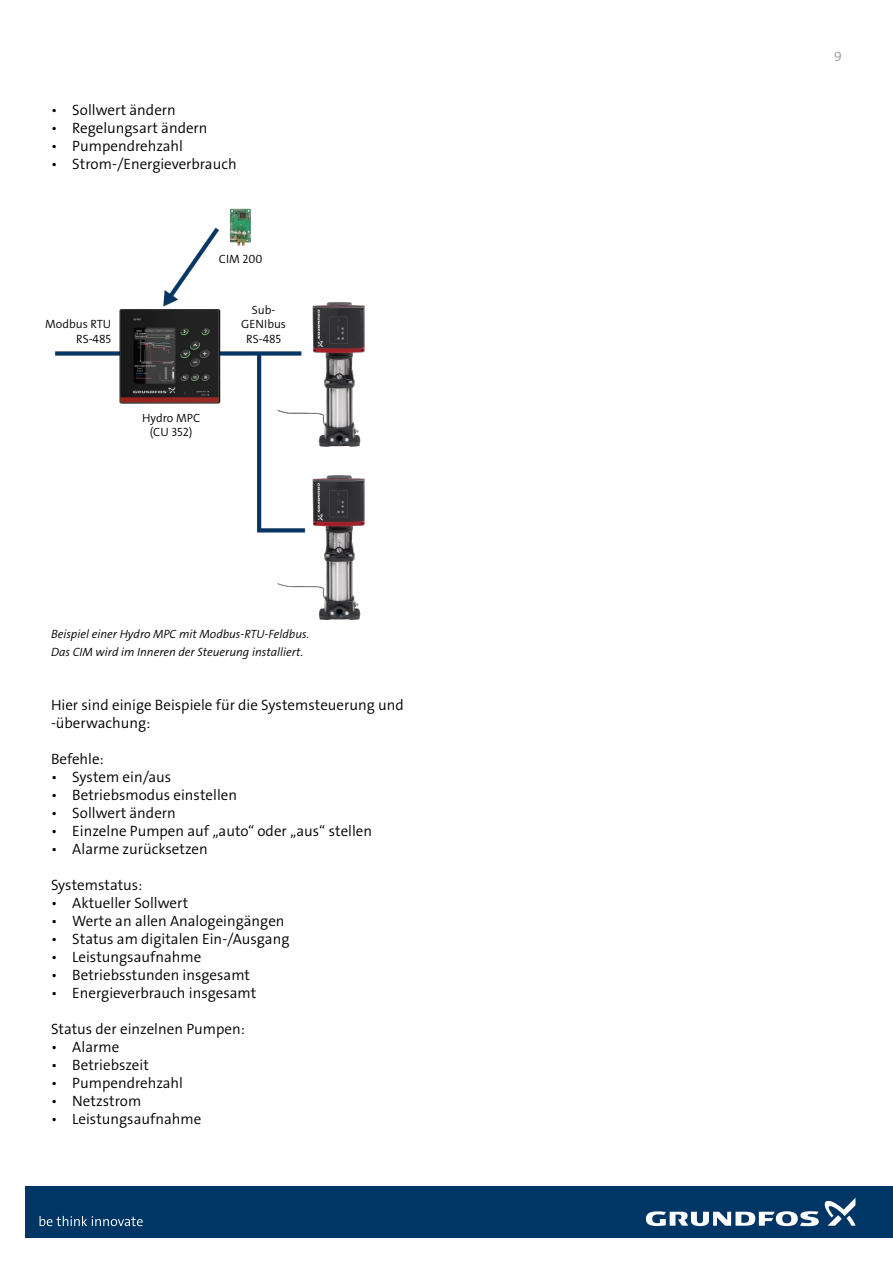
<style>
.page{position:relative;width:893px;height:1263px;background:#fff}
.page>*{position:absolute;margin:0;border:0;box-sizing:border-box;transform-origin:0 0}
.t1{font:15px/18px "Grundfos The Sans V2 OT 4 SL";color:#000}
.t2{font:13.5px "Grundfos The Sans V2 OT 4 SL";color:#969a9c}
.t3{font:12px/18px "Grundfos The Sans V2 OT 4 SL Italic";color:#000}
.t4{font:12px/14.4px "Grundfos The Sans V2 OT 4 SL";color:#000;text-align:center}
</style>
<div class="page">
<img style="left:55px;top:208px;width:310px;height:411px">
<div style="left:26px;top:1186px;width:867px;height:51px;background:#003665"></div>
<svg style="left:646px;top:1198px;width:209px;height:28px"></svg>
<svg style="left:40px;top:1216px;width:103px;height:10px"></svg>
<p class="t1" style="left:51px;top:101px;width:126px">• Sollwert ändern</p>
<p class="t1" style="left:51px;top:119px;width:158px">• Regelungsart ändern</p>
<p class="t1" style="left:51px;top:137px;width:134px">• Pumpendrehzahl</p>
<p class="t1" style="left:51px;top:155px;width:187px">• Strom-/Energieverbrauch</p>
<p class="t4" style="left:45px;top:317px;width:67px;text-align:right">Modbus RTU<br>RS-485</p>
<p class="t4" style="left:219px;top:252px;width:45px">CIM 200</p>
<p class="t4" style="left:241px;top:303px;width:46px">Sub-<br>GENIbus<br>RS-485</p>
<p class="t4" style="left:142px;top:411px;width:59px">Hydro MPC (CU 352)</p>
<p class="t3" style="left:51px;top:624px;width:260px">Beispiel einer Hydro MPC mit Modbus-RTU-Feldbus.<br>Das CIM wird im Inneren der Steuerung installiert.</p>
<p class="t1" style="left:51px;top:695px;width:354px">Hier sind einige Beispiele für die Systemsteuerung und -überwachung:</p>
<p class="t1" style="left:51px;top:749px;width:54px">Befehle:</p>
<p class="t1" style="left:51px;top:767px;width:122px">• System ein/aus</p>
<p class="t1" style="left:51px;top:785px;width:188px">• Betriebsmodus einstellen</p>
<p class="t1" style="left:51px;top:803px;width:126px">• Sollwert ändern</p>
<p class="t1" style="left:51px;top:821px;width:323px">• Einzelne Pumpen auf „auto“ oder „aus“ stellen</p>
<p class="t1" style="left:51px;top:839px;width:158px">• Alarme zurücksetzen</p>
<p class="t1" style="left:51px;top:875px;width:93px">Systemstatus:</p>
<p class="t1" style="left:51px;top:893px;width:139px">• Aktueller Sollwert</p>
<p class="t1" style="left:51px;top:911px;width:235px">• Werte an allen Analogeingängen</p>
<p class="t1" style="left:51px;top:929px;width:240px">• Status am digitalen Ein-/Ausgang</p>
<p class="t1" style="left:51px;top:947px;width:152px">• Leistungsaufnahme</p>
<p class="t1" style="left:51px;top:965px;width:200px">• Betriebsstunden insgesamt</p>
<p class="t1" style="left:51px;top:983px;width:207px">• Energieverbrauch insgesamt</p>
<p class="t1" style="left:51px;top:1019px;width:195px">Status der einzelnen Pumpen:</p>
<p class="t1" style="left:51px;top:1037px;width:70px">• Alarme</p>
<p class="t1" style="left:51px;top:1055px;width:99px">• Betriebszeit</p>
<p class="t1" style="left:51px;top:1073px;width:134px">• Pumpendrehzahl</p>
<p class="t1" style="left:51px;top:1091px;width:92px">• Netzstrom</p>
<p class="t1" style="left:51px;top:1109px;width:152px">• Leistungsaufnahme</p>
<p class="t2" style="left:834px;top:48px;width:9px">9</p>
</div>
